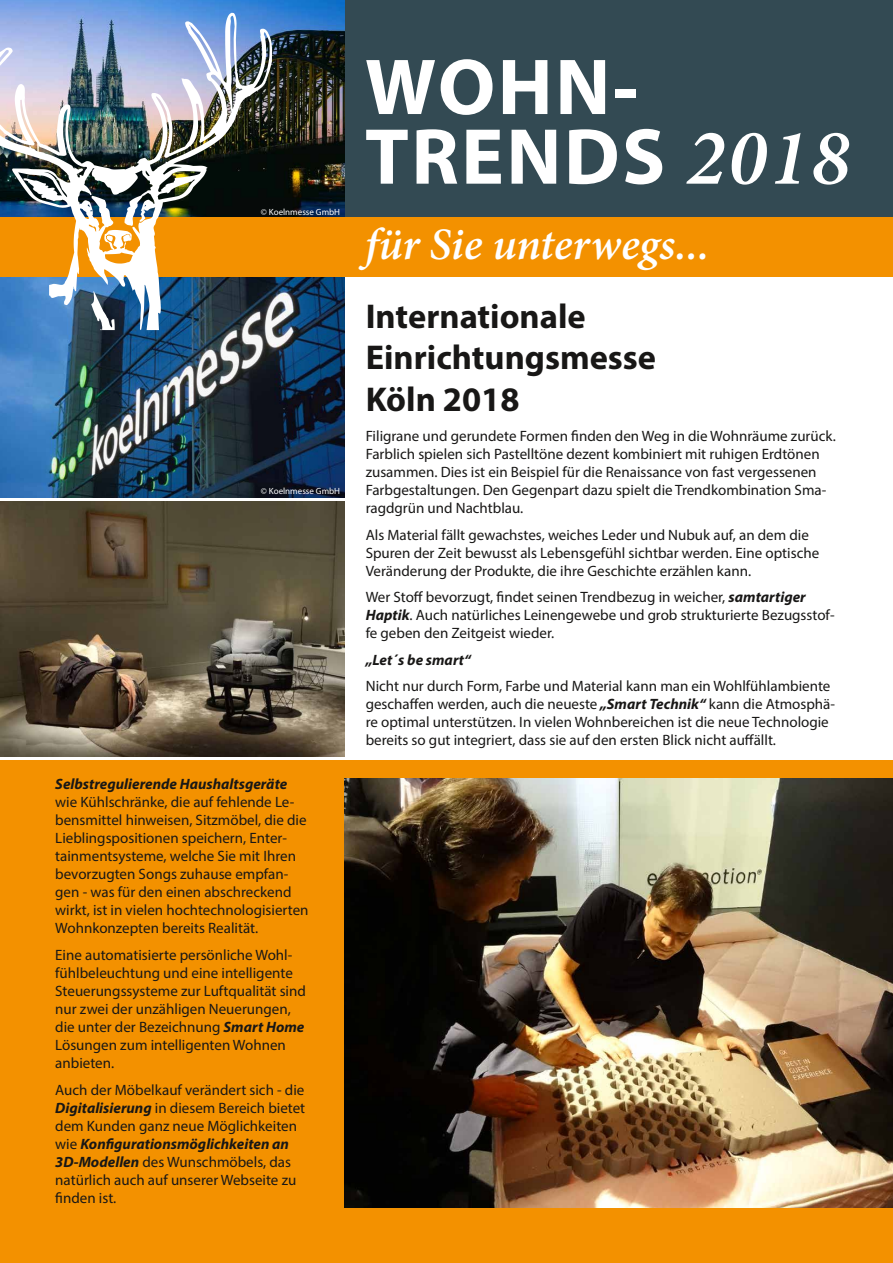
<style>
.page{position:relative;width:893px;height:1263px;background:#fff}
.page>*{position:absolute;margin:0;border:0;box-sizing:border-box;transform-origin:0 0}
.t1{font:700 80.1px/69.6px "Myriad Pro";letter-spacing:.03em;color:#fff}
.t2{font:italic 600 45px "Minion Pro";color:#fff}
.t3{font:700 34.5px/41.4px "Myriad Pro";color:#181716}
.t4{font:15px/18px "Myriad Pro";color:#181716}
.t5{font:italic 700 15px "Myriad Pro";color:#181716}
.t6{font:9px "Myriad Pro";color:#fff}
.s1{font-weight:700;font-style:italic}
.s2{font-family:"Minion Pro";font-weight:600;font-style:italic}
</style>
<div class="page">
<div style="left:0;top:760px;width:893px;height:503px;background:#f39100"></div>
<img style="left:0;top:277px;width:344px;height:220px">
<div style="left:0;top:0;width:893px;height:277px;background:#334a53"></div>
<img style="left:0;top:0;width:344px;height:217px">
<div style="left:0;top:217px;width:893px;height:60px;background:#f39100"></div>
<img style="left:0;top:13px;width:272px;height:317px">
<img style="left:0;top:502px;width:344px;height:255px">
<img style="left:344px;top:778px;width:549px;height:430px">
<p class="t6" style="left:261px;top:206px;width:81px">© Koelnmesse GmbH</p>
<p class="t6" style="left:261px;top:486px;width:81px">© Koelnmesse GmbH</p>
<p class="t5" style="left:55px;top:775px;width:234px">Selbstregulierende Haushaltsgeräte</p>
<p class="t4" style="left:55px;top:793px;width:255px">wie Kühlschränke, die auf fehlende Le&shy;bensmittel hinweisen, Sitzmöbel, die die Lieblingspositionen speichern, Enter&shy;tainmentsysteme, welche Sie mit Ihren bevorzugten Songs zuhause empfan&shy;gen - was für den einen abschreckend wirkt, ist in vielen hochtechnologisierten Wohnkonzepten bereits Realität.</p>
<p class="t4" style="left:55px;top:946px;width:252px">Eine automatisierte persönliche Wohl&shy;fühlbeleuchtung und eine intelligente Steuerungssysteme zur Luftqualität sind nur zwei der unzähligen Neuerungen, die unter der Bezeichnung <span class="s1">Smart Home </span>Lösungen zum intelligenten Wohnen anbieten.</p>
<p class="t4" style="left:55px;top:1080px;width:251px">Auch der Möbelkauf verändert sich - die <span class="s1">Digitalisierung</span> in diesem Bereich bietet dem Kunden ganz neue Möglichkeiten wie <span class="s1">Konfigurationsmöglichkeiten an 3D-Modellen</span> des Wunschmöbels, das natürlich auch auf unserer Webseite zu finden ist.</p>
<h1 class="t1" style="left:365px;top:50px;width:486px">WOHN-<br>TRENDS <span class="s2">2018</span></h1>
<h2 class="t2" style="left:365px;top:213px;width:346px">für Sie unterwegs...</h2>
<h3 class="t3" style="left:366px;top:294px;width:292px">Internationale<br>Einrichtungsmesse<br>Köln 2018</h3>
<p class="t4" style="left:366px;top:427px;width:472px">Filigrane und gerundete Formen finden den Weg in die Wohnräume zurück.<br>Farblich spielen sich Pastelltöne dezent kombiniert mit ruhigen Erdtönen zusammen. Dies ist ein Beispiel für die Renaissance von fast vergessenen Farbgestaltungen. Den Gegenpart dazu spielt die Trendkombination Sma&shy;ragdgrün und Nachtblau.</p>
<p class="t4" style="left:366px;top:526px;width:455px">Als Material fällt gewachstes, weiches Leder und Nubuk auf, an dem die<br>Spuren der Zeit bewusst als Lebensgefühl sichtbar werden. Eine optische<br>Veränderung der Produkte, die ihre Geschichte erzählen kann.</p>
<p class="t4" style="left:366px;top:588px;width:470px">Wer Stoff bevorzugt, findet seinen Trendbezug in weicher, <span class="s1">samtartiger<br>Haptik</span>. Auch natürliches Leinengewebe und grob strukturierte Bezugsstof&shy;fe geben den Zeitgeist wieder.</p>
<p class="t5" style="left:366px;top:650px;width:107px">„Let´s be smart“</p>
<p class="t4" style="left:366px;top:677px;width:471px">Nicht nur durch Form, Farbe und Material kann man ein Wohlfühlambiente geschaffen werden, auch die neueste <span class="s1">„Smart Technik“</span> kann die Atmosphä&shy;re optimal unterstützen. In vielen Wohnbereichen ist die neue Technologie bereits so gut integriert, dass sie auf den ersten Blick nicht auffällt.</p>
</div>
